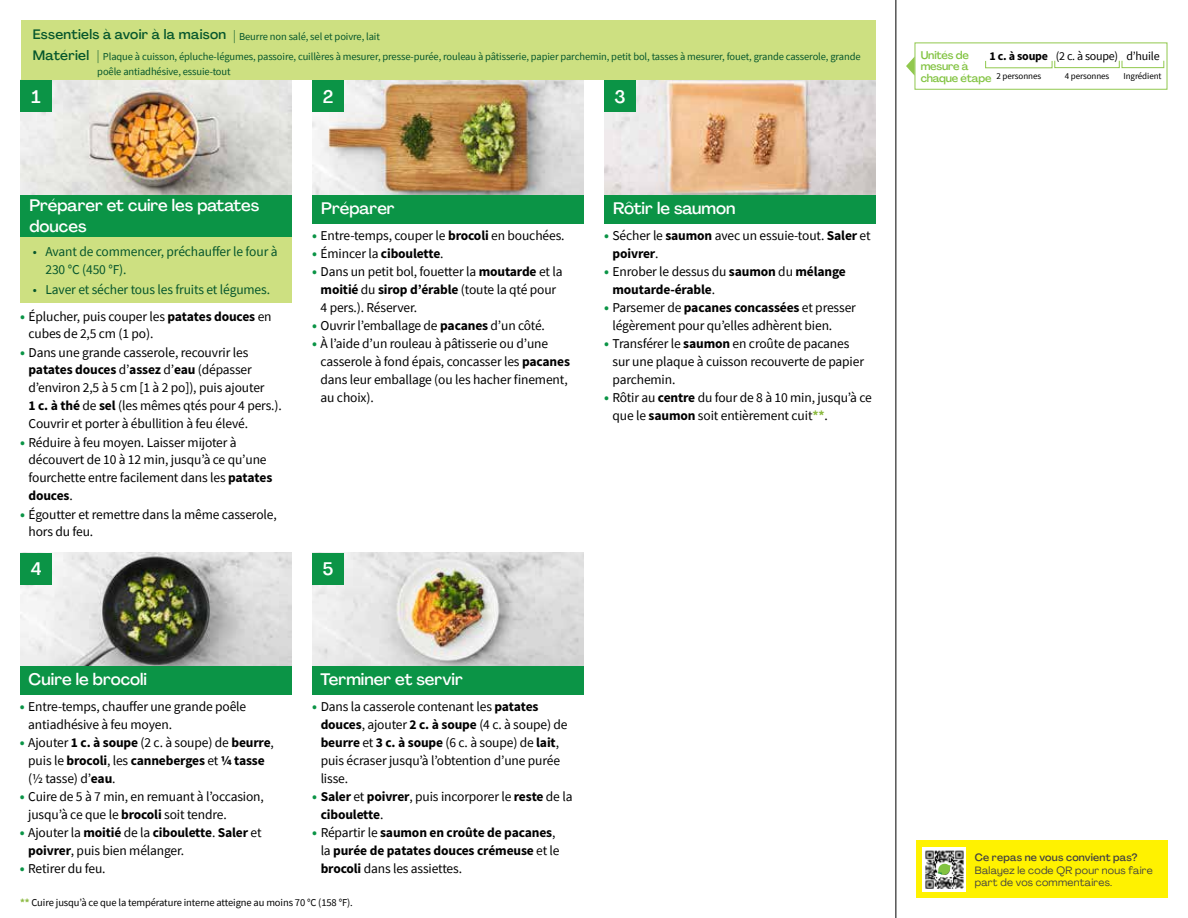
<style>
.page{position:relative;width:1188px;height:918px;background:#fff}
.page>*{position:absolute;margin:0;border:0;box-sizing:border-box;transform-origin:0 0}
.t1{font:500 18px "Agrandir";color:#fff}
.t2{font:500 16.5px/21.1px "Agrandir";color:#fff}
.t3{font:13.5px/18px "Source Sans Pro";letter-spacing:-.01em;color:#000}
.t4{font:700 13.5px/18px "Source Sans Pro";letter-spacing:-.01em;color:#000}
.t5{font:13.5px/18px "Source Sans Pro";letter-spacing:-.01em;color:#05562c}
.t6{font:500 13.5px "Agrandir";letter-spacing:.02em;color:#05562c}
.t7{font:12px "Source Sans Pro";letter-spacing:-.02em;color:#000}
.t8{font:500 11.1px/11.7px "Agrandir";letter-spacing:-.015em;color:#82c341}
.t9{font:10.5px/15px "Source Sans Pro";letter-spacing:-.01em;color:#05562c}
.t10{font:10.5px "Source Sans Pro";letter-spacing:-.01em;color:#000}
.t11{font:10.5px/12.8px "Agrandir";letter-spacing:.02em;color:#414042}
.t12{font:500 10.5px "Agrandir";letter-spacing:.02em;color:#414042}
.t13{font:9px "Source Sans Pro";letter-spacing:-.01em;color:#000}
.s1{font-family:"Agrandir";font-weight:500;font-size:13.5px}
.s2{font-weight:700;font-size:14.25px;color:#0b9446}
.s3{font-weight:700}
.s4{font-size:14.25px;color:#0b9446}
.s5{font-weight:400}
.s6{font-weight:700;color:#8cba42}
</style>
<div class="page">
<img style="left:20px;top:553px;width:272px;height:113px">
<img style="left:312px;top:553px;width:272px;height:113px">
<img style="left:20px;top:80px;width:272px;height:115px">
<img style="left:312px;top:80px;width:272px;height:115px">
<img style="left:604px;top:80px;width:272px;height:115px">
<div style="left:312px;top:195px;width:272px;height:29px;background:#0b9446"></div>
<div style="left:20px;top:195px;width:272px;height:42px;background:#0b9446"></div>
<div style="left:20px;top:666px;width:272px;height:28px;background:#0b9446"></div>
<div style="left:312px;top:666px;width:272px;height:28px;background:#0b9446"></div>
<div style="left:604px;top:195px;width:272px;height:29px;background:#0b9446"></div>
<div style="left:21px;top:20px;width:855px;height:60px;background:#cde081"></div>
<div style="left:20px;top:237px;width:272px;height:66px;background:#cde081"></div>
<hr style="left:896px;top:0;width:1px;height:918px;background:#000">
<div style="left:20px;top:553px;width:32px;height:31px;background:#0b9446"></div>
<div style="left:20px;top:80px;width:32px;height:32px;background:#0b9446"></div>
<div style="left:312px;top:553px;width:32px;height:31px;background:#0b9446"></div>
<div style="left:312px;top:80px;width:32px;height:32px;background:#0b9446"></div>
<div style="left:604px;top:80px;width:32px;height:32px;background:#0b9446"></div>
<svg style="left:906px;top:56px;width:9px;height:20px"></svg>
<div style="left:915px;top:43px;width:252px;height:47px;border:1px solid #91c84e"></div>
<div style="left:985px;top:61px;width:67px;height:7px;border:1px solid #91c84e"></div>
<div style="left:1054px;top:60px;width:66px;height:8px;border:1px solid #91c84e"></div>
<div style="left:1122px;top:60px;width:42px;height:8px;border:1px solid #91c84e"></div>
<div style="left:916px;top:840px;width:252px;height:58px;background:#fff200"></div>
<img style="left:923px;top:847px;width:43px;height:45px">
<svg style="left:938px;top:864px;width:13px;height:11px"></svg>
<p class="t6" style="left:33px;top:26px;width:195px">Essentiels à avoir à la maison</p>
<p class="t9" style="left:233px;top:29px;width:148px"><span class="s1">|</span> Beurre non salé, sel et poivre, lait</p>
<p class="t6" style="left:33px;top:47px;width:58px">Matériel</p>
<h1 class="t1" style="left:32px;top:86px;width:11px">1</h1>
<p class="t9" style="left:97px;top:49px;width:765px"><span class="s1">|</span> Plaque à cuisson, épluche-légumes, passoire, cuillères à mesurer, presse-purée, rouleau à pâtisserie, papier parchemin, petit bol, tasses à mesurer, fouet, grande casserole, grande poêle antiadhésive, essuie-tout</p>
<h1 class="t1" style="left:323px;top:86px;width:12px">2</h1>
<h1 class="t1" style="left:614px;top:85px;width:13px">3</h1>
<p class="t2" style="left:29px;top:195px;width:232px">Préparer et cuire les patates douces</p>
<p class="t5" style="left:45px;top:242px;width:234px;text-indent:-13px">• Avant de commencer, préchauffer le four à<br>230 °C (450 °F).</p>
<p class="t5" style="left:33px;top:281px;width:239px">• Laver et sécher tous les fruits et légumes.</p>
<p class="t3" style="left:29px;top:307px;width:245px;text-indent:-9px"><span class="s2">•</span> Éplucher, puis couper les <span class="s3">patates douces</span> en cubes de 2,5 cm (1 po).</p>
<p class="t3" style="left:29px;top:343px;width:255px;text-indent:-9px"><span class="s2">•</span> Dans une grande casserole, recouvrir les <span class="s3">patates douces</span> d’<span class="s3">assez</span> d’<span class="s3">eau</span> (dépasser d’environ 2,5 à 5 cm [1 à 2 po]), puis ajouter<br><span class="s3">1 c. à thé</span> de <span class="s3">sel</span> (les mêmes qtés pour 4 pers.).<br>Couvrir et porter à ébullition à feu élevé.</p>
<p class="t3" style="left:29px;top:433px;width:245px;text-indent:-9px"><span class="s2">•</span> Réduire à feu moyen. Laisser mijoter à découvert de 10 à 12 min, jusqu’à ce qu’une fourchette entre facilement dans les <span class="s3">patates douces</span>.</p>
<p class="t3" style="left:29px;top:505px;width:250px;text-indent:-9px"><span class="s2">•</span> Égoutter et remettre dans la même casserole, hors du feu.</p>
<h1 class="t1" style="left:31px;top:558px;width:12px">4</h1>
<p class="t2" style="left:321px;top:198px;width:75px">Préparer</p>
<p class="t2" style="left:613px;top:198px;width:124px">Rôtir le saumon</p>
<p class="t3" style="left:312px;top:226px;width:254px"><span class="s2">•</span> Entre-temps, couper le <span class="s3">brocoli</span> en bouchées.</p>
<p class="t3" style="left:312px;top:244px;width:133px"><span class="s2">•</span> Émincer la <span class="s3">ciboulette</span>.</p>
<p class="t3" style="left:321px;top:262px;width:243px;text-indent:-9px"><span class="s2">•</span> Dans un petit bol, fouetter la <span class="s3">moutarde</span> et la <span class="s3">moitié</span> du <span class="s3">sirop d’érable</span> (toute la qté pour<br>4 pers.). Réserver.</p>
<p class="t3" style="left:312px;top:316px;width:234px"><span class="s2">•</span> Ouvrir l’emballage de <span class="s3">pacanes</span> d’un côté.</p>
<p class="t3" style="left:321px;top:334px;width:251px;text-indent:-9px"><span class="s2">•</span> À l’aide d’un rouleau à pâtisserie ou d’une casserole à fond épais, concasser les <span class="s3">pacanes </span>dans leur emballage (ou les hacher finement, au choix).</p>
<p class="t3" style="left:613px;top:226px;width:260px;text-indent:-9px"><span class="s2">•</span> Sécher le <span class="s3">saumon</span> avec un essuie-tout. <span class="s3">Saler</span> et <span class="s3">poivrer</span>.</p>
<p class="t4" style="left:613px;top:263px;width:235px;text-indent:-9px"><span class="s4">•</span> <span class="s5">Enrober le dessus du</span> saumon <span class="s5">du</span> mélange moutarde-érable<span class="s5">.</span></p>
<p class="t3" style="left:613px;top:298px;width:245px;text-indent:-9px"><span class="s2">•</span> Parsemer de <span class="s3">pacanes concassées</span> et presser légèrement pour qu’elles adhèrent bien.</p>
<p class="t3" style="left:613px;top:334px;width:253px;text-indent:-9px"><span class="s2">•</span> Transférer le <span class="s3">saumon</span> en croûte de pacanes sur une plaque à cuisson recouverte de papier parchemin.</p>
<p class="t3" style="left:613px;top:388px;width:261px;text-indent:-9px"><span class="s2">•</span> Rôtir au <span class="s3">centre</span> du four de 8 à 10 min, jusqu’à ce que le <span class="s3">saumon</span> soit entièrement cuit<span class="s6">**</span>.</p>
<h1 class="t1" style="left:323px;top:558px;width:12px">5</h1>
<p class="t2" style="left:29px;top:669px;width:120px">Cuire le brocoli</p>
<p class="t2" style="left:321px;top:669px;width:144px">Terminer et servir</p>
<p class="t3" style="left:28px;top:697px;width:220px;text-indent:-9px"><span class="s2">•</span> Entre-temps, chauffer une grande poêle antiadhésive à feu moyen.</p>
<p class="t3" style="left:28px;top:733px;width:247px;text-indent:-9px"><span class="s2">•</span> Ajouter <span class="s3">1 c. à soupe</span> (2 c. à soupe) de <span class="s3">beurre</span>, puis le <span class="s3">brocoli</span>, les <span class="s3">canneberges</span> et <span class="s3">¼ tasse </span>(½ tasse) d’<span class="s3">eau</span>.</p>
<p class="t3" style="left:28px;top:787px;width:237px;text-indent:-9px"><span class="s2">•</span> Cuire de 5 à 7 min, en remuant à l’occasion, jusqu’à ce que le <span class="s3">brocoli</span> soit tendre.</p>
<p class="t3" style="left:28px;top:823px;width:235px;text-indent:-9px"><span class="s2">•</span> Ajouter la <span class="s3">moitié</span> de la <span class="s3">ciboulette</span>. <span class="s3">Saler</span> et <span class="s3">poivrer</span>, puis bien mélanger.</p>
<p class="t3" style="left:20px;top:859px;width:87px"><span class="s2">•</span> Retirer du feu.</p>
<p class="t3" style="left:321px;top:697px;width:248px;text-indent:-9px"><span class="s2">•</span> Dans la casserole contenant les <span class="s3">patates douces</span>, ajouter <span class="s3">2 c. à soupe</span> (4 c. à soupe) de <span class="s3">beurre</span> et <span class="s3">3 c. à soupe</span> (6 c. à soupe) de <span class="s3">lait</span>, puis écraser jusqu’à l’obtention d’une purée lisse.</p>
<p class="t4" style="left:321px;top:788px;width:253px;text-indent:-9px"><span class="s4">•</span> Saler <span class="s5">et</span> poivrer<span class="s5">, puis incorporer le</span> reste <span class="s5">de la </span>ciboulette<span class="s5">.</span></p>
<p class="t4" style="left:321px;top:824px;width:240px;text-indent:-9px"><span class="s4">•</span> <span class="s5">Répartir le</span> saumon en croûte de pacanes<span class="s5">, la</span> purée de patates douces crémeuse <span class="s5">et le </span>brocoli <span class="s5">dans les assiettes.</span></p>
<p class="t10" style="left:20px;top:895px;width:334px"><span class="s6">**</span> Cuire jusqu’à ce que la température interne atteigne au moins 70 °C (158 °F).</p>
<p class="t8" style="left:921px;top:49px;width:72px">Unités de mesure à chaque étape</p>
<p class="t7" style="left:990px;top:48px;width:172px"><span class="s3">1 c. à soupe</span> (2 c. à soupe) d’huile</p>
<p class="t13" style="left:997px;top:70px;width:46px">2 personnes</p>
<p class="t13" style="left:1065px;top:70px;width:46px">4 personnes</p>
<p class="t13" style="left:1123px;top:70px;width:40px">Ingrédient</p>
<p class="t12" style="left:975px;top:851px;width:164px">Ce repas ne vous convient pas?</p>
<p class="t11" style="left:975px;top:863px;width:179px">Balayez le code QR pour nous faire part de vos commentaires.</p>
</div>
